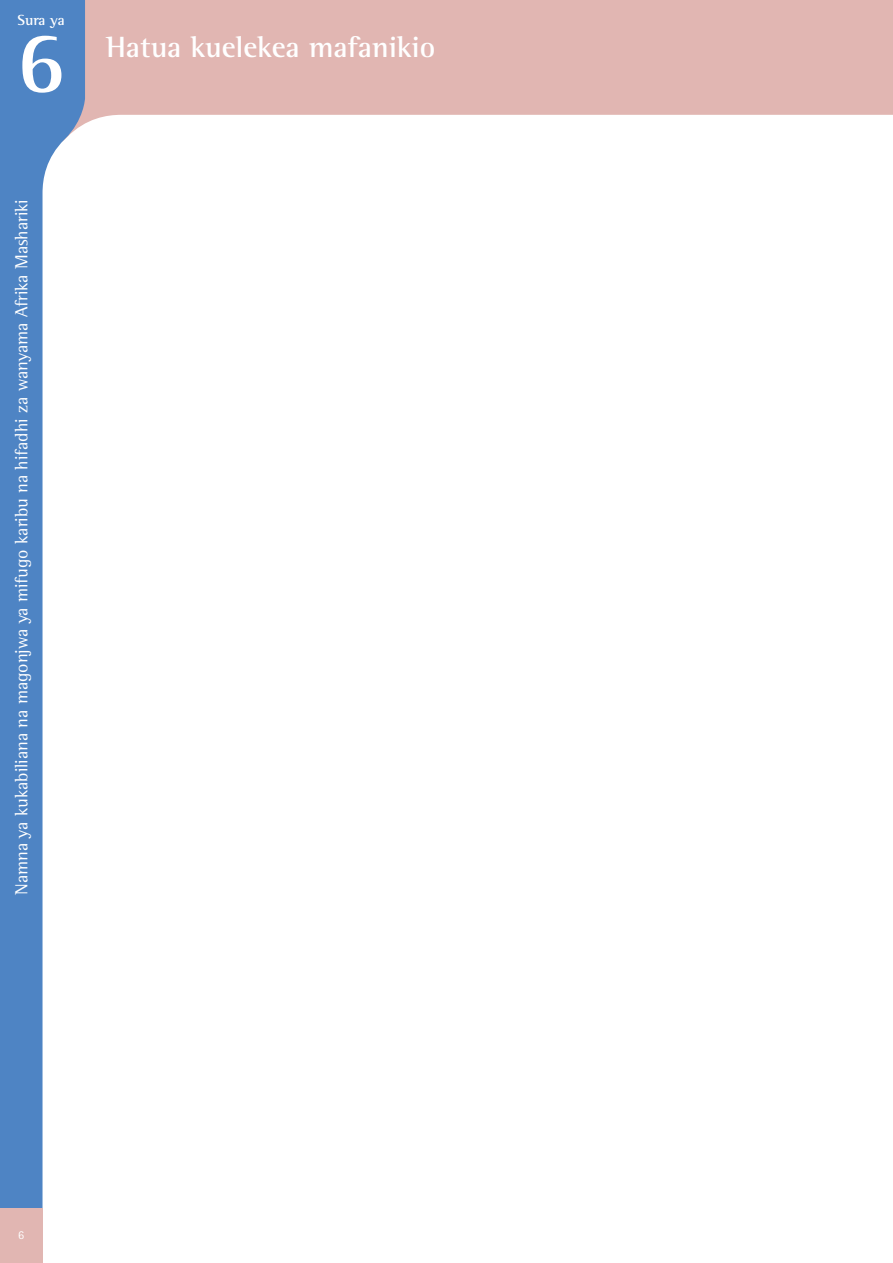
<style>
.page{position:relative;width:893px;height:1263px;background:#fff}
.page>*{position:absolute;margin:0;border:0;box-sizing:border-box;transform-origin:0 0}
.t1{font:700 90px "Rotis Serif";color:#fff}
.t2{font:700 30px "Rotis Semi Serif";color:#fff}
.t3{font:18px "Rotis Semi Serif";color:#fff}
.t4{font:700 15px "Rotis Semi Serif";letter-spacing:-.01em;color:#fff}
.t5{font:12px "Rotis Sans Serif";color:#fff}
</style>
<div class="page">
<svg style="left:85px;top:0;width:807px;height:124px;background:#e3bbb7"></svg>
<svg style="left:0;top:0;width:85px;height:1208px;fill:#4e84c4"></svg>
<div style="left:0;top:1208px;width:43px;height:55px;background:#e1b6b2"></div>
<svg style="left:892px;top:0;width:1px;height:115px"></svg>
<p class="t4" style="left:18px;top:11px;width:49px">Sura ya</p>
<h1 class="t1" style="left:16px;top:9px;width:52px">6</h1>
<h2 class="t2" style="left:106px;top:29px;width:331px">Hatua kuelekea mafanikio</h2>
<p class="t3" style="left:11px;top:895px;width:697px;rotate:-90deg">Namna ya kukabiliana na magonjwa ya mifugo karibu na hifadhi za wanyama Afrika Mashariki</p>
<p class="t5" style="left:18px;top:1228px;width:7px">6</p>
</div>
